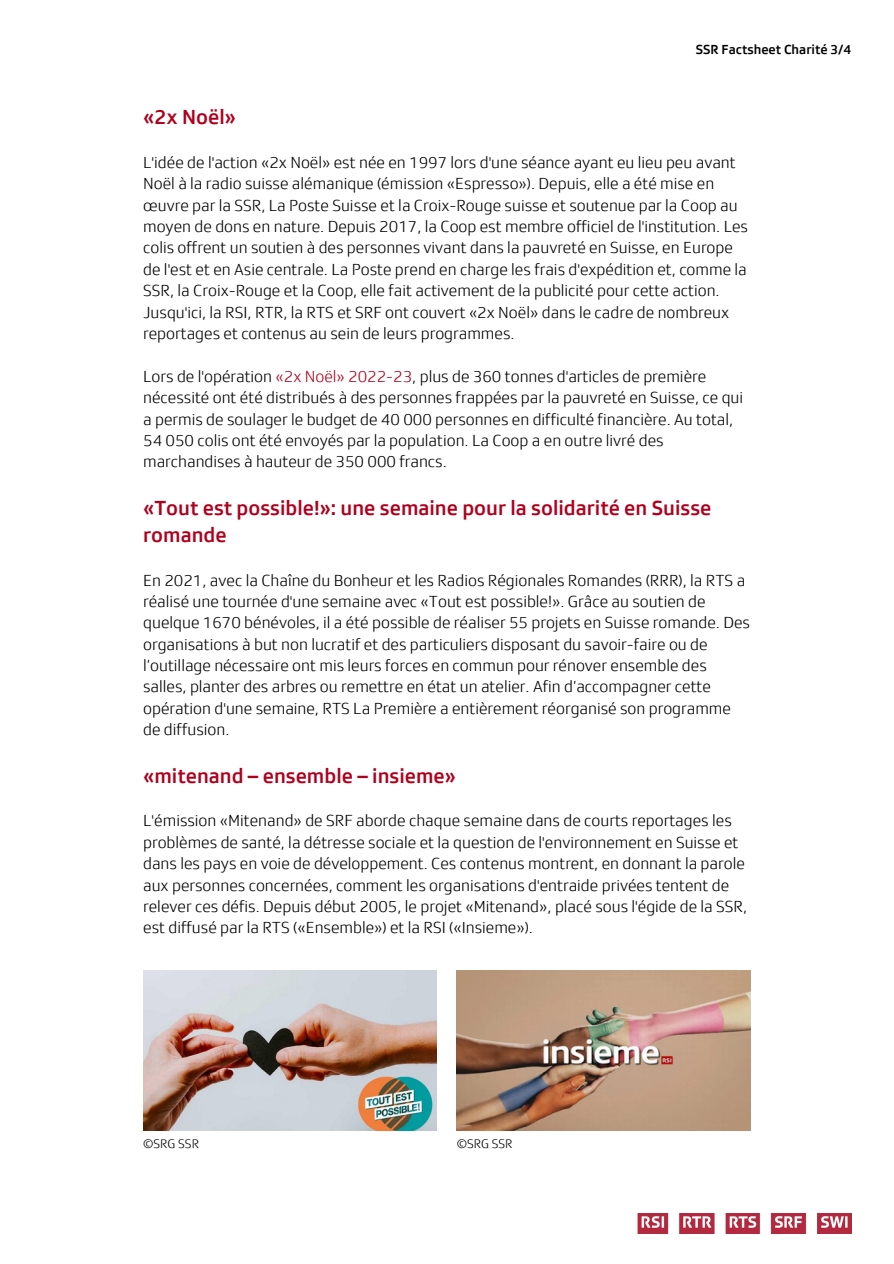
<style>
.page{position:relative;width:894px;height:1264px;background:#fff}
.page>*{position:absolute;margin:0;border:0;box-sizing:border-box;transform-origin:0 0}
.t1{font:500 21px/27px "SRGSSR Type";color:#af001e}
.t2{font:300 16.5px/21.3px "SRGSSR Type";color:#000}
.t3{font:500 13.5px "SRGSSR Type";color:#000}
.t4{font:300 12.75px "SRGSSR Type";color:#000}
.s1{color:#af001e}
</style>
<div class="page">
<img style="left:637px;top:1213px;width:213px;height:20px">
<img style="left:143px;top:970px;width:293px;height:160px">
<img style="left:456px;top:970px;width:294px;height:160px">
<h2 class="t3" style="left:695px;top:41px;width:157px">SSR Factsheet Charité 3/4</h2>
<h1 class="t1" style="left:143px;top:103px;width:94px">«2x Noël»</h1>
<h2 class="t2" style="left:143px;top:151px;width:606px">L'idée de l'action «2x Noël» est née en 1997 lors d'une séance ayant eu lieu peu avant Noël à la radio suisse alémanique (émission «Espresso»). Depuis, elle a été mise en œuvre par la SSR, La Poste Suisse et la Croix-Rouge suisse et soutenue par la Coop au moyen de dons en nature. Depuis 2017, la Coop est membre officiel de l'institution. Les colis offrent un soutien à des personnes vivant dans la pauvreté en Suisse, en Europe de l'est et en Asie centrale. La Poste prend en charge les frais d'expédition et, comme la SSR, la Croix-Rouge et la Coop, elle fait activement de la publicité pour cette action.<br>Jusqu'ici, la RSI, RTR, la RTS et SRF ont couvert «2x Noël» dans le cadre de nombreux reportages et contenus au sein de leurs programmes.</h2>
<h1 class="t2" style="left:143px;top:365px;width:601px">Lors de l'opération <span class="s1">«2x Noël» 2022-23</span>, plus de 360 tonnes d'articles de première nécessité ont été distribués à des personnes frappées par la pauvreté en Suisse, ce qui a permis de soulager le budget de 40 000 personnes en difficulté financière. Au total, 54 050 colis ont été envoyés par la population. La Coop a en outre livré des marchandises à hauteur de 350 000 francs.</h1>
<h2 class="t1" style="left:143px;top:493px;width:569px">«Tout est possible!»: une semaine pour la solidarité en Suisse romande</h2>
<p class="t2" style="left:143px;top:568px;width:608px">En 2021, avec la Chaîne du Bonheur et les Radios Régionales Romandes (RRR), la RTS a réalisé une tournée d'une semaine avec «Tout est possible!». Grâce au soutien de quelque 1670 bénévoles, il a été possible de réaliser 55 projets en Suisse romande. Des organisations à but non lucratif et des particuliers disposant du savoir-faire ou de l’outillage nécessaire ont mis leurs forces en commun pour rénover ensemble des salles, planter des arbres ou remettre en état un atelier. Afin d’accompagner cette opération d'une semaine, RTS La Première a entièrement réorganisé son programme de diffusion.</p>
<h3 class="t1" style="left:143px;top:761px;width:314px">«mitenand – ensemble – insieme»</h3>
<p class="t2" style="left:143px;top:809px;width:605px">L'émission «Mitenand» de SRF aborde chaque semaine dans de courts reportages les problèmes de santé, la détresse sociale et la question de l'environnement en Suisse et dans les pays en voie de développement. Ces contenus montrent, en donnant la parole aux personnes concernées, comment les organisations d'entraide privées tentent de relever ces défis. Depuis début 2005, le projet «Mitenand», placé sous l'égide de la SSR, est diffusé par la RTS («Ensemble») et la RSI («Insieme»).</p>
<h3 class="t4" style="left:143px;top:1135px;width:57px">©SRG SSR</h3>
<p class="t4" style="left:456px;top:1135px;width:57px">©SRG SSR</p>
</div>
